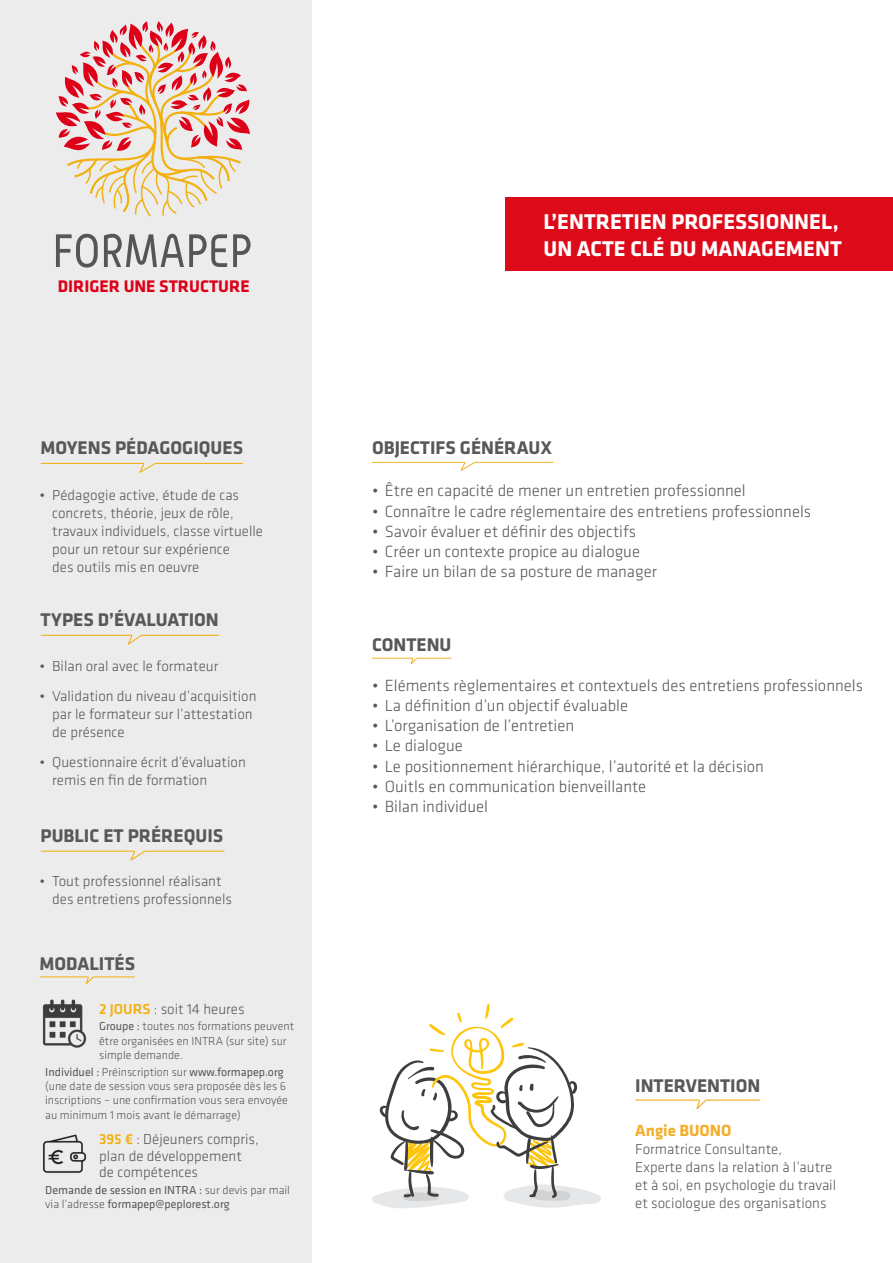
<style>
.page{position:relative;width:893px;height:1263px;background:#fff}
.page>*{position:absolute;margin:0;border:0;box-sizing:border-box;transform-origin:0 0}
.t1{font:700 22.2px "Klavika";color:#fff}
.t2{font:700 19.05px "Klavika";color:#595857}
.t3{font:700 17.4px "Klavika";color:#dd0018}
.t4{font:300 16.8px "Klavika";color:#595857}
.t5{font:700 16.8px "Klavika";color:#f3af2a}
.t6{font:300 15px/18px "Klavika";color:#595857}
.t7{font:300 12px/14.4px "Klavika";color:#595857}
.t8{font:12px/14.4px "Klavika";color:#595857}
.s1{font-weight:500;color:#f2b010}
.s2{font-weight:400}
.s3{font-weight:300}
</style>
<div class="page">
<div style="left:0;top:0;width:311px;height:1263px;background:#ececec"></div>
<svg style="left:56px;top:21px;width:194px;height:196px"></svg>
<svg style="left:56px;top:234px;width:42px;height:34px"></svg>
<svg style="left:104px;top:234px;width:123px;height:33px"></svg>
<svg style="left:233px;top:234px;width:18px;height:33px"></svg>
<svg style="left:372px;top:461px;width:182px;height:10px"></svg>
<svg style="left:372px;top:657px;width:80px;height:8px"></svg>
<svg style="left:372px;top:1004px;width:229px;height:204px"></svg>
<div style="left:505px;top:198px;width:388px;height:73px;background:#dd0b1a"></div>
<svg style="left:635px;top:1099px;width:126px;height:11px"></svg>
<svg style="left:40px;top:850px;width:185px;height:11px"></svg>
<svg style="left:40px;top:634px;width:179px;height:11px"></svg>
<svg style="left:40px;top:462px;width:203px;height:11px"></svg>
<img style="left:42px;top:999px;width:45px;height:49px">
<img style="left:43px;top:1134px;width:44px;height:39px">
<svg style="left:39px;top:976px;width:96px;height:8px"></svg>
<p class="t3" style="left:58px;top:276px;width:193px">DIRIGER UNE STRUCTURE</p>
<p class="t2" style="left:41px;top:437px;width:204px">MOYENS PÉDAGOGIQUES</p>
<p class="t6" style="left:52px;top:487px;width:212px;text-indent:-13px">• Pédagogie active, étude de cas concrets, théorie, jeux de rôle, travaux individuels, classe virtuelle pour un retour sur expérience<br>des outils mis en oeuvre</p>
<p class="t2" style="left:41px;top:609px;width:180px">TYPES D’ÉVALUATION</p>
<p class="t6" style="left:39px;top:657px;width:180px">• Bilan oral avec le formateur</p>
<p class="t6" style="left:52px;top:687px;width:206px;text-indent:-13px">• Validation du niveau d’acquisition par le formateur sur l’attestation de présence</p>
<p class="t6" style="left:52px;top:753px;width:195px;text-indent:-13px">• Questionnaire écrit d’évaluation remis en fin de formation</p>
<p class="t2" style="left:41px;top:825px;width:184px">PUBLIC ET PRÉREQUIS</p>
<p class="t6" style="left:52px;top:872px;width:181px;text-indent:-13px">• Tout professionnel réalisant des entretiens professionnels</p>
<p class="t2" style="left:40px;top:953px;width:97px">MODALITÉS</p>
<p class="t6" style="left:99px;top:1000px;width:147px"><span class="s1">2 JOURS</span> : soit 14 heures</p>
<p class="t7" style="left:99px;top:1019px;width:196px"><span class="s2">Groupe :</span> toutes nos formations peuvent être organisées en INTRA (sur site) sur simple demande.</p>
<p class="t7" style="left:45px;top:1065px;width:244px"><span class="s2">Individuel :</span> Préinscription sur <span class="s2">www.formapep.org </span>(une date de session vous sera proposée dès les 6 inscriptions – une confirmation vous sera envoyée au minimum 1 mois avant le démarrage)</p>
<p class="t6" style="left:99px;top:1131px;width:161px;line-height:16.5px"><span class="s1">395 €</span> : Déjeuners compris, plan de développement de compétences</p>
<p class="t8" style="left:45px;top:1183px;width:246px">Demande de session en INTRA : <span class="s3">sur devis par mail via l’adresse</span> formapep@peplorest.org</p>
<p class="t1" style="left:544px;top:210px;width:297px">L’ENTRETIEN PROFESSIONNEL,</p>
<p class="t1" style="left:544px;top:236px;width:300px">UN ACTE CLÉ DU MANAGEMENT</p>
<p class="t2" style="left:372px;top:437px;width:182px">OBJECTIFS GÉNÉRAUX</p>
<p class="t4" style="left:372px;top:482px;width:375px">• Être en capacité de mener un entretien professionnel</p>
<p class="t4" style="left:372px;top:502px;width:441px">• Connaître le cadre réglementaire des entretiens professionnels</p>
<p class="t4" style="left:372px;top:522px;width:266px">• Savoir évaluer et définir des objectifs</p>
<p class="t4" style="left:372px;top:542px;width:270px">• Créer un contexte propice au dialogue</p>
<p class="t4" style="left:372px;top:562px;width:286px">• Faire un bilan de sa posture de manager</p>
<p class="t2" style="left:372px;top:635px;width:81px">CONTENU</p>
<p class="t4" style="left:372px;top:676px;width:492px">• Eléments règlementaires et contextuels des entretiens professionnels</p>
<p class="t4" style="left:372px;top:696px;width:257px">• La définition d’un objectif évaluable</p>
<p class="t4" style="left:372px;top:716px;width:204px">• L’organisation de l’entretien</p>
<p class="t4" style="left:372px;top:737px;width:92px">• Le dialogue</p>
<p class="t4" style="left:372px;top:757px;width:393px">• Le positionnement hiérarchique, l’autorité et la décision</p>
<p class="t4" style="left:372px;top:777px;width:276px">• Ouitls en communication bienveillante</p>
<p class="t4" style="left:372px;top:797px;width:118px">• Bilan individuel</p>
<p class="t2" style="left:635px;top:1075px;width:127px">INTERVENTION</p>
<p class="t5" style="left:635px;top:1121px;width:98px">Angie BUONO</p>
<p class="t6" style="left:635px;top:1140px;width:202px">Formatrice Consultante,<br>Experte dans la relation à l’autre et à soi, en psychologie du travail et sociologue des organisations</p>
</div>
